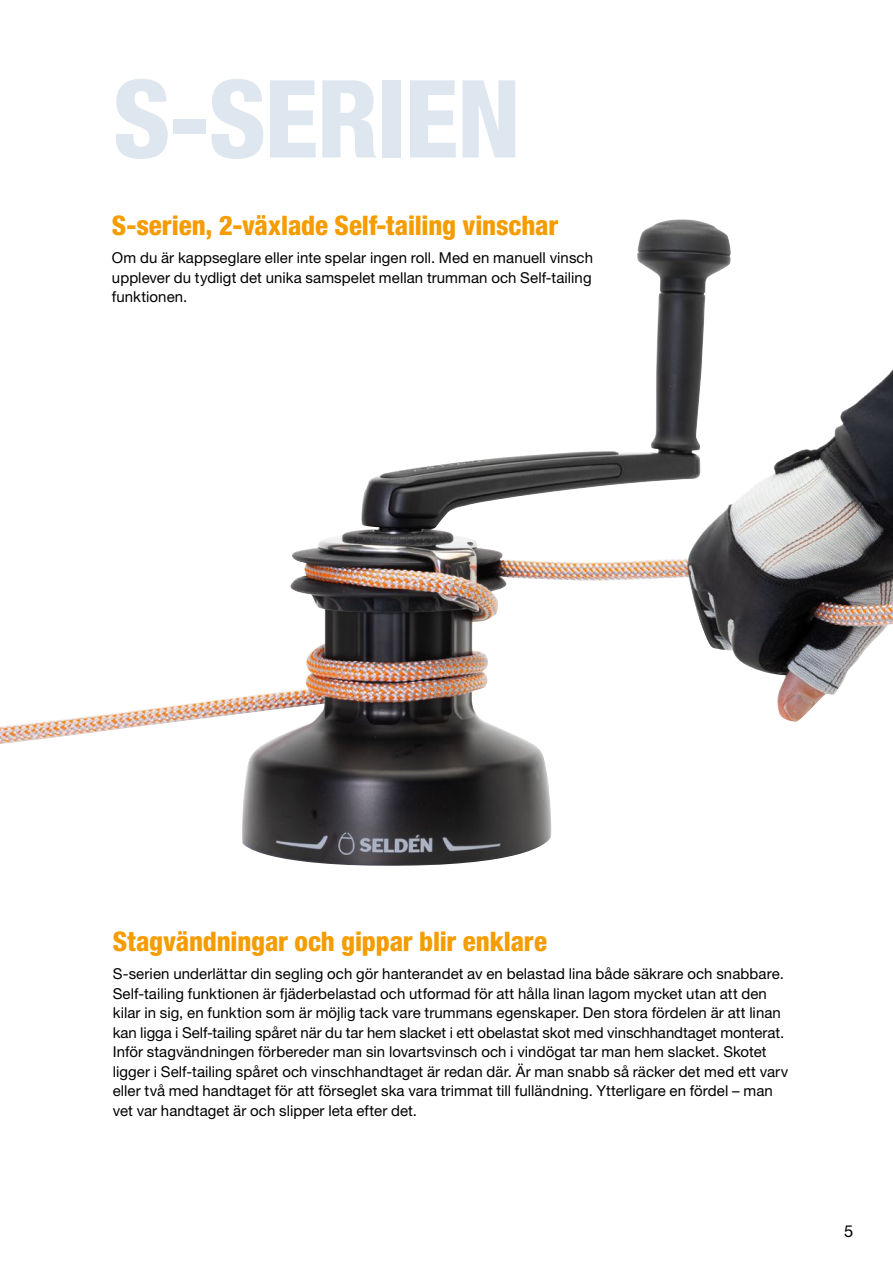
<style>
.page{position:relative;width:893px;height:1263px;background:#fff}
.page>*{position:absolute;margin:0;border:0;box-sizing:border-box;transform-origin:0 0}
.t1{font:800 condensed 108px "Helvetica Neue LT Pro";letter-spacing:-.02em;color:#dee6ef}
.t2{font:800 condensed 27px "Helvetica Neue LT Pro";letter-spacing:-.005em;color:#f59c00}
.t3{font:16.5px "Helvetica Neue LT Pro";color:#000}
.t4{font:15px/19.5px "Helvetica Neue LT Pro";letter-spacing:.005em;color:#000}
</style>
<div class="page">
<img style="left:0;top:226px;width:888px;height:640px">
<h1 class="t1" style="left:113px;top:52px;width:410px">S-SERIEN</h1>
<h2 class="t2" style="left:112px;top:209px;width:448px">S-serien, 2-växlade Self-tailing vinschar</h2>
<p class="t4" style="left:112px;top:248px;width:483px;text-align:justify">Om du är kappseglare eller inte spelar ingen roll. Med en manuell vinsch upplever du tydligt det unika samspelet mellan trumman och Self-tailing funktionen.</p>
<h2 class="t2" style="left:113px;top:925px;width:436px">Stagvändningar och gippar blir enklare</h2>
<p class="t4" style="left:113px;top:964px;width:677px">S-serien underlättar din segling och gör hanterandet av en belastad lina både säkrare och snabbare.<br>Self-tailing funktionen är fjäderbelastad och utformad för att hålla linan lagom mycket utan att den kilar in sig, en funktion som är möjlig tack vare trummans egenskaper. Den stora fördelen är att linan kan ligga i Self-tailing spåret när du tar hem slacket i ett obelastat skot med vinschhandtaget monterat.<br>Inför stagvändningen förbereder man sin lovartsvinsch och i vindögat tar man hem slacket. Skotet ligger i Self-tailing spåret och vinschhandtaget är redan där. Är man snabb så räcker det med ett varv eller två med handtaget för att förseglet ska vara trimmat till fulländning. Ytterligare en fördel – man vet var handtaget är och slipper leta efter det.</p>
<p class="t3" style="left:844px;top:1221px;width:11px">5</p>
</div>
